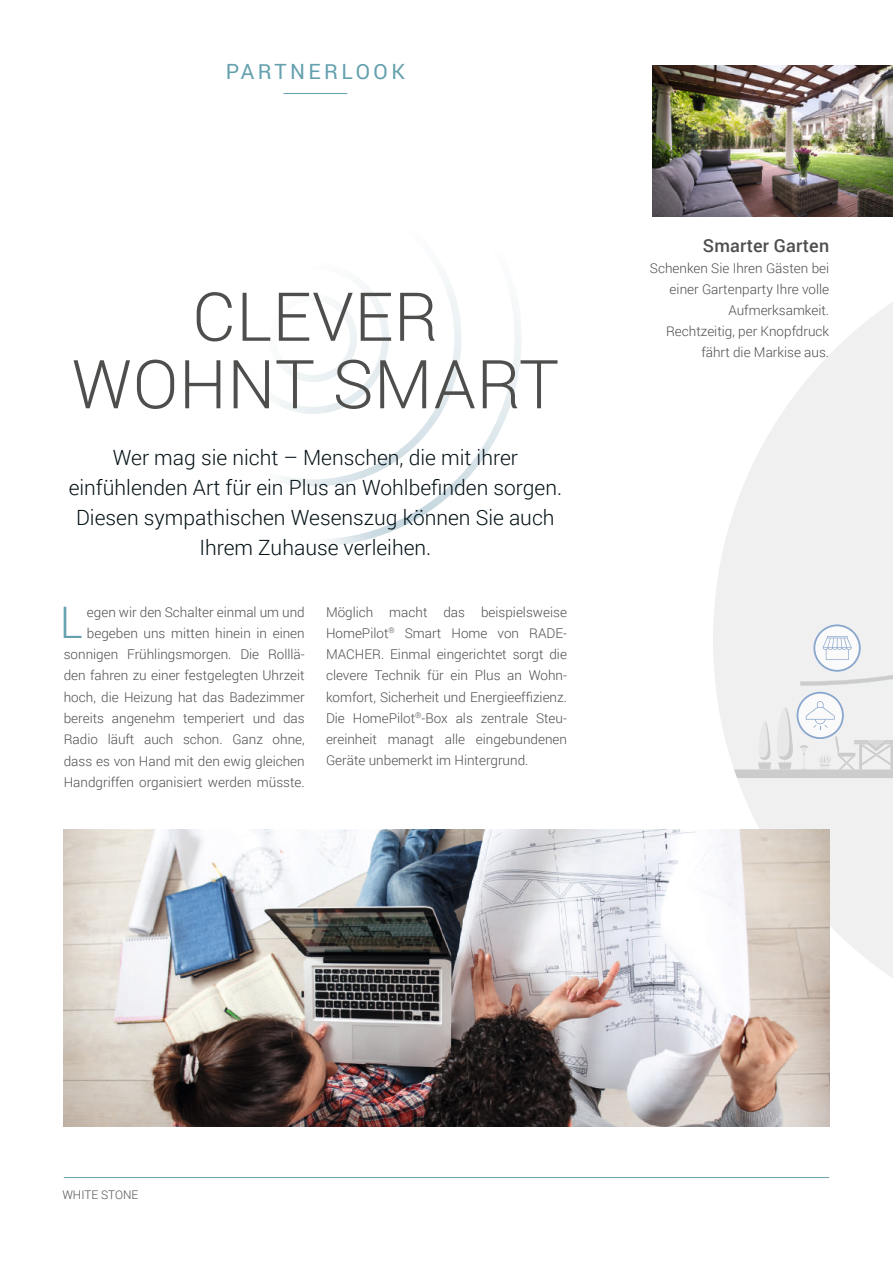
<style>
.page{position:relative;width:893px;height:1263px;background:#fff}
.page>*{position:absolute;margin:0;border:0;box-sizing:border-box;transform-origin:0 0}
.t1{font:300 67.5px/67.5px "Roboto";letter-spacing:.01em;color:#4e4e4d;text-align:center}
.t2{font:300 43.35px "Roboto";color:#64a0ae}
.t3{font:300 21px/30px "Roboto";color:#041116;text-align:center}
.t4{font:21px "Roboto";letter-spacing:.16em;color:#64a0ae}
.t5{font:500 18px "Roboto";letter-spacing:.01em;color:#4e4e4d}
.t6{font:300 13.5px/21.3px "Roboto";color:#4e4e4d;text-align:right}
.t7{font:300 11.85px "Roboto";color:#4e4e4d}
</style>
<div class="page">
<svg style="left:277px;top:283px;width:244px;height:262px"></svg>
<svg style="left:713px;top:302px;width:180px;height:676px;fill:#f0f0f0"></svg>
<img style="left:64px;top:829px;width:766px;height:298px">
<hr style="left:283px;top:93px;width:64px;height:1px;background:#64a0ae">
<img style="left:652px;top:65px;width:241px;height:151px">
<svg style="left:734px;top:624px;width:159px;height:154px"></svg>
<hr style="left:64px;top:1177px;width:765px;height:1px;background:#64a0ae">
<h3 class="t4" style="left:226px;top:57px;width:180px">PARTNERLOOK</h3>
<h1 class="t1" style="left:72px;top:281px;width:489px">CLEVER<br>WOHNT SMART</h1>
<h3 class="t3" style="left:69px;top:441px;width:495px">Wer mag sie nicht – Menschen, die mit ihrer einfühlenden Art für ein Plus an Wohlbefinden sorgen.<br>Diesen sympathischen Wesenszug können Sie auch Ihrem Zuhause verleihen.</h3>
<p class="t6" style="left:64px;top:601px;width:242px">egen wir den Schalter einmal um und begeben uns mitten hinein in einen sonnigen Frühlingsmorgen. Die Rolllä&shy;den fahren zu einer festgelegten Uhrzeit hoch, die Heizung hat das Badezimmer bereits angenehm temperiert und das Radio läuft auch schon. Ganz ohne, dass es von Hand mit den ewig gleichen Handgriffen organisiert werden müsste.</p>
<p class="t6" style="left:326px;top:601px;width:242px;text-align:justify">Möglich macht das beispielsweise HomePilot<sup>®</sup> Smart Home von RADE-MACHER. Einmal eingerichtet sorgt die clevere Technik für ein Plus an Wohn&shy;komfort, Sicherheit und Energieeffizienz.<br>Die HomePilot<sup>®</sup>-Box als zentrale Steu&shy;ereinheit managt alle eingebundenen Geräte unbemerkt im Hintergrund.</p>
<h2 class="t2" style="left:60px;top:592px;width:24px">L</h2>
<h3 class="t5" style="left:703px;top:233px;width:128px">Smarter Garten</h3>
<p class="t6" style="left:650px;top:257px;width:181px">Schenken Sie Ihren Gästen bei einer Gartenparty Ihre volle<br>Aufmerksamkeit.<br>Rechtzeitig, per Knopfdruck fährt die Markise aus.</p>
<p class="t7" style="left:62px;top:1186px;width:78px">WHITE STONE</p>
</div>
